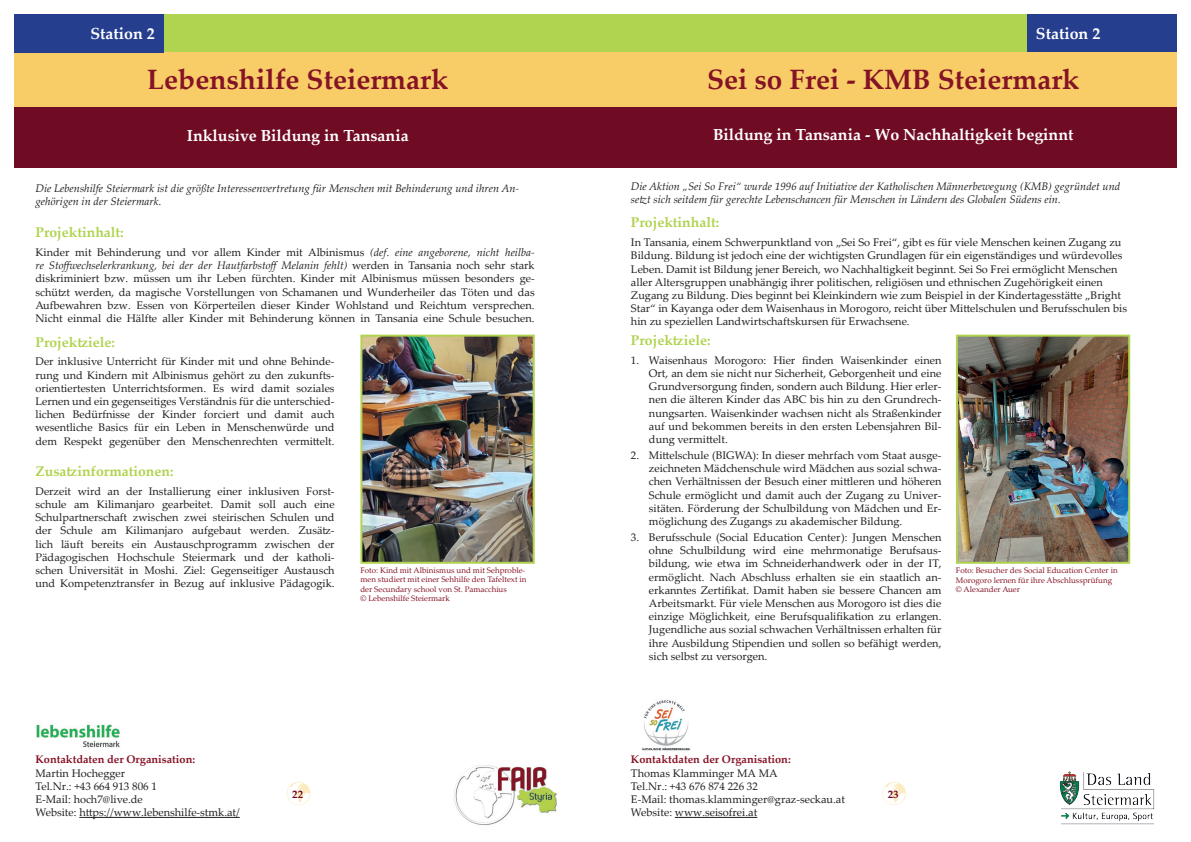
<style>
.page{position:relative;width:1191px;height:842px;background:#fff}
.page>*{position:absolute;margin:0;border:0;box-sizing:border-box;transform-origin:0 0}
.t1{font:700 28px "Palatino Linotype";color:#851326}
.t2{font:700 16px "Palatino Linotype";color:#fff}
.t3{font:700 14px "Palatino Linotype";color:#b0d350}
.t4{font:11px/13.2px "Palatino Linotype";color:#231f20;text-align:justify}
.t5{font:italic 11px/13.2px "Palatino Linotype";color:#231f20}
.t6{font:700 11px "Palatino Linotype";color:#851326}
.t7{font:700 11px "Palatino Linotype";color:#700b24}
.t8{font:8px/9.6px "Palatino Linotype";color:#851326}
.s1{font-style:italic}
</style>
<div class="page">
<div style="left:14px;top:14px;width:1162px;height:38px;background:#b0d350"></div>
<div style="left:14px;top:52px;width:1162px;height:56px;background:#f8cd67"></div>
<div style="left:14px;top:108px;width:1162px;height:60px;background:#700b24"></div>
<img style="left:454px;top:765px;width:103px;height:61px">
<img style="left:1059px;top:771px;width:96px;height:54px">
<svg style="left:882px;top:782px;width:24px;height:23px"></svg>
<svg style="left:287px;top:782px;width:23px;height:23px"></svg>
<div style="left:14px;top:14px;width:150px;height:39px;background:#253f8e"></div>
<div style="left:1027px;top:14px;width:149px;height:38px;background:#253f8e"></div>
<img style="left:363px;top:338px;width:169px;height:223px">
<div style="left:360px;top:335px;width:175px;height:229px;border:2px solid #b0d350"></div>
<img style="left:36px;top:724px;width:84px;height:24px">
<hr style="left:79px;top:817px;width:161px;height:1px;background:#231f20">
<img style="left:959px;top:338px;width:168px;height:223px">
<div style="left:956px;top:335px;width:174px;height:229px;border:2px solid #b0d350"></div>
<img style="left:642px;top:700px;width:48px;height:51px">
<hr style="left:675px;top:817px;width:82px;height:1px;background:#231f20">
<h2 class="t2" style="left:90px;top:22px;width:66px">Station 2</h2>
<h1 class="t1" style="left:147px;top:59px;width:302px">Lebenshilfe Steiermark</h1>
<h2 class="t2" style="left:187px;top:124px;width:223px">Inklusive Bildung in Tansania</h2>
<p class="t5" style="left:35px;top:181px;width:485px">Die Lebenshilfe Steiermark ist die größte Interessenvertretung für Menschen mit Behinderung und ihren An&shy;gehörigen in der Steiermark.</p>
<p class="t3" style="left:35px;top:222px;width:90px">Projektinhalt:</p>
<p class="t4" style="left:35px;top:245px;width:501px">Kinder mit Behinderung und vor allem Kinder mit Albinismus <span class="s1">(def. eine angeborene, nicht heilba&shy;re Stoffwechselerkrankung, bei der der Hautfarbstoff Melanin fehlt)</span> werden in Tansania noch sehr stark diskriminiert bzw. müssen um ihr Leben fürchten. Kinder mit Albinismus müssen besonders ge&shy;schützt werden, da magische Vorstellungen von Schamanen und Wunderheiler das Töten und das Aufbewahren bzw. Essen von Körperteilen dieser Kinder Wohlstand und Reichtum versprechen.<br>Nicht einmal die Hälfte aller Kinder mit Behinderung können in Tansania eine Schule besuchen.</p>
<p class="t3" style="left:35px;top:332px;width:81px">Projektziele:</p>
<p class="t4" style="left:35px;top:355px;width:301px">Der inklusive Unterricht für Kinder mit und ohne Behinde&shy;rung und Kindern mit Albinismus gehört zu den zukunfts&shy;orientiertesten Unterrichtsformen. Es wird damit soziales Lernen und ein gegenseitiges Verständnis für die unterschied&shy;lichen Bedürfnisse der Kinder forciert und damit auch wesentliche Basics für ein Leben in Menschenwürde und dem Respekt gegenüber den Menschenrechten vermittelt.</p>
<p class="t3" style="left:35px;top:461px;width:139px">Zusatzinformationen:</p>
<p class="t4" style="left:35px;top:484px;width:301px">Derzeit wird an der Installierung einer inklusiven Forst&shy;schule am Kilimanjaro gearbeitet. Damit soll auch eine Schulpartnerschaft zwischen zwei steirischen Schulen und der Schule am Kilimanjaro aufgebaut werden. Zusätz&shy;lich läuft bereits ein Austauschprogramm zwischen der Pädagogischen Hochschule Steiermark und der katholi&shy;schen Universität in Moshi. Ziel: Gegenseitiger Austausch und Kompetenztransfer in Bezug auf inklusive Pädagogik.</p>
<p class="t8" style="left:360px;top:565px;width:168px">Foto: Kind mit Albinismus und mit Sehproble&shy;men studiert mit einer Sehhilfe den Tafeltext in der Secundary school von St. Pamacchius<br>© Lebenshilfe Steiermark</p>
<h2 class="t2" style="left:1036px;top:22px;width:66px">Station 2</h2>
<h1 class="t1" style="left:707px;top:59px;width:374px">Sei so Frei - KMB Steiermark</h1>
<h2 class="t2" style="left:713px;top:123px;width:362px">Bildung in Tansania - Wo Nachhaltigkeit beginnt</h2>
<p class="t5" style="left:631px;top:179px;width:491px">Die Aktion „Sei So Frei“ wurde 1996 auf Initiative der Katholischen Männerbewegung (KMB) gegründet und setzt sich seitdem für gerechte Lebenschancen für Menschen in Ländern des Globalen Südens ein.</p>
<p class="t3" style="left:631px;top:213px;width:90px">Projektinhalt:</p>
<p class="t4" style="left:631px;top:235px;width:497px;text-align:left">In Tansania, einem Schwerpunktland von „Sei So Frei“, gibt es für viele Menschen keinen Zugang zu Bildung. Bildung ist jedoch eine der wichtigsten Grundlagen für ein eigenständiges und würdevolles Leben. Damit ist Bildung jener Bereich, wo Nachhaltigkeit beginnt. Sei So Frei ermöglicht Menschen aller Altersgruppen unabhängig ihrer politischen, religiösen und ethnischen Zugehörigkeit einen Zugang zu Bildung. Dies beginnt bei Kleinkindern wie zum Beispiel in der Kindertagesstätte „Bright Star“ in Kayanga oder dem Waisenhaus in Morogoro, reicht über Mittelschulen und Berufsschulen bis hin zu speziellen Landwirtschaftskursen für Erwachsene.</p>
<p class="t3" style="left:631px;top:330px;width:81px">Projektziele:</p>
<p class="t4" style="left:649px;top:353px;width:294px;text-indent:-18px">1. Waisenhaus Morogoro: Hier finden Waisenkinder einen Ort, an dem sie nicht nur Sicherheit, Geborgenheit und eine Grundversorgung finden, sondern auch Bildung. Hier erler&shy;nen die älteren Kinder das ABC bis hin zu den Grundrech&shy;nungsarten. Waisenkinder wachsen nicht als Straßenkinder auf und bekommen bereits in den ersten Lebensjahren Bil&shy;dung vermittelt.</p>
<p class="t4" style="left:649px;top:448px;width:294px;text-indent:-18px">2. Mittelschule (BIGWA): In dieser mehrfach vom Staat ausge&shy;zeichneten Mädchenschule wird Mädchen aus sozial schwa&shy;chen Verhältnissen der Besuch einer mittleren und höheren Schule ermöglicht und damit auch der Zugang zu Univer&shy;sitäten. Förderung der Schulbildung von Mädchen und Er&shy;möglichung des Zugangs zu akademischer Bildung.</p>
<p class="t4" style="left:649px;top:530px;width:294px;text-indent:-18px">3. Berufsschule (Social Education Center): Jungen Menschen ohne Schulbildung wird eine mehrmonatige Berufsaus&shy;bildung, wie etwa im Schneiderhandwerk oder in der IT, ermöglicht. Nach Abschluss erhalten sie ein staatlich an&shy;erkanntes Zertifikat. Damit haben sie bessere Chancen am Arbeitsmarkt. Für viele Menschen aus Morogoro ist dies die einzige Möglichkeit, eine Berufsqualifikation zu erlangen.<br>Jugendliche aus sozial schwachen Verhältnissen erhalten für ihre Ausbildung Stipendien und sollen so befähigt werden, sich selbst zu versorgen.</p>
<p class="t8" style="left:956px;top:565px;width:163px">Foto: Besucher des Social Education Center in<br>Morogoro lernen für ihre Abschlussprüfung © Alexander Auer</p>
<p class="t6" style="left:35px;top:752px;width:161px">Kontaktdaten der Organisation:</p>
<p class="t4" style="left:35px;top:766px;width:206px;text-align:left">Martin Hochegger<br>Tel.Nr.: +43 664 913 806 1<br>E-Mail: hoch7@live.de<br>Website: https://www.lebenshilfe-stmk.at/</p>
<p class="t6" style="left:631px;top:752px;width:161px">Kontaktdaten der Organisation:</p>
<p class="t4" style="left:631px;top:766px;width:215px;text-align:left">Thomas Klamminger MA MA<br>Tel.Nr.: +43 676 874 226 32<br>E-Mail: thomas.klamminger@graz-seckau.at<br>Website: www.seisofrei.at</p>
<p class="t7" style="left:292px;top:786px;width:12px">22</p>
<p class="t7" style="left:887px;top:786px;width:12px">23</p>
</div>
